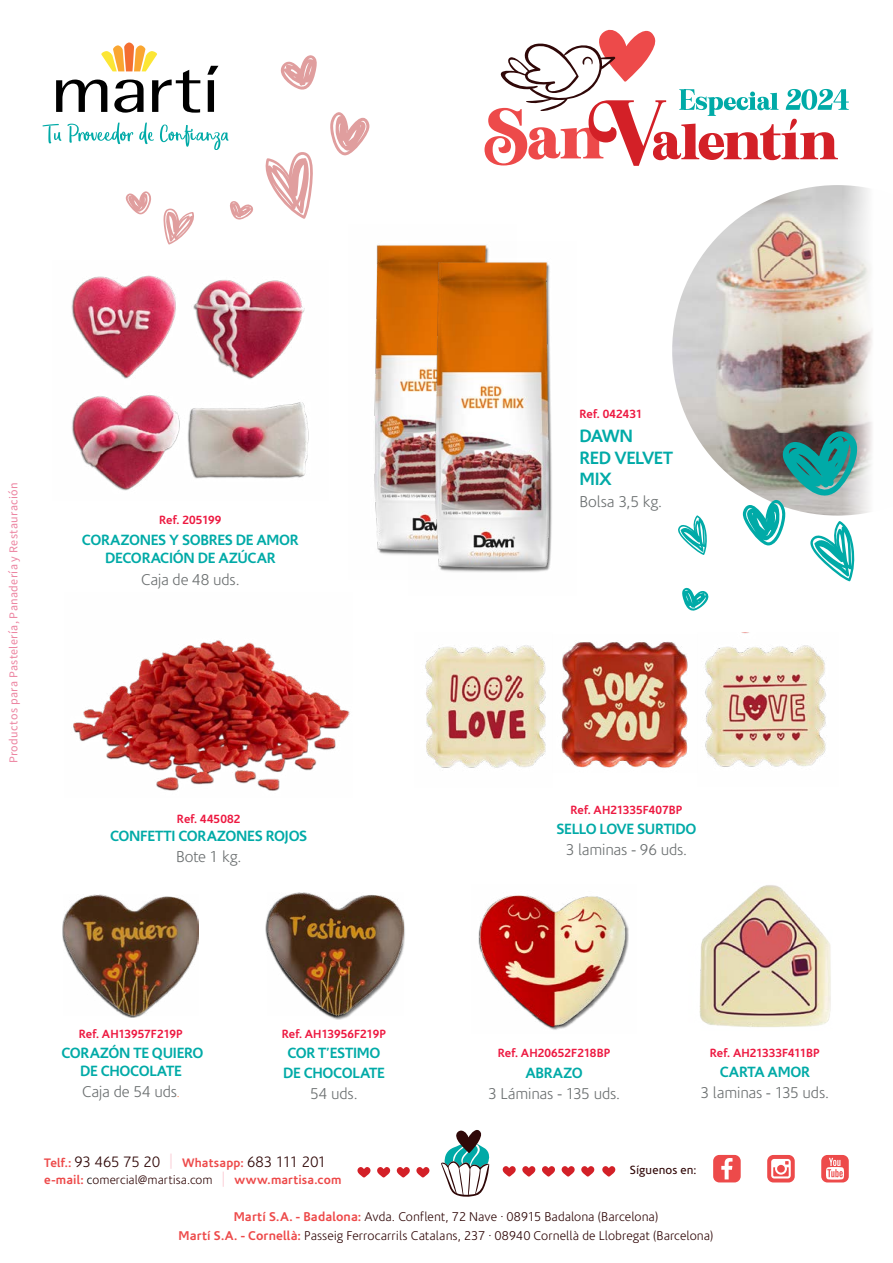
<style>
.page{position:relative;width:893px;height:1263px;background:#fff}
.page>*{position:absolute;margin:0;border:0;box-sizing:border-box;transform-origin:0 0}
.t1{font:700 18px/21.6px "Corisande";letter-spacing:-.025em;color:#00aaa7}
.t2{font:300 15.9px "Corisande";letter-spacing:-.015em;color:#6d7172}
.t3{font:300 15.15px "Corisande";letter-spacing:-.015em;color:#300808}
.t4{font:700 15px/18px "Corisande";letter-spacing:-.02em;color:#00aaa7;text-align:center}
.t5{font:300 12.9px/19.4px "Corisande";color:#300808;text-align:center}
.t6{font:700 12.45px "Corisande";letter-spacing:.01em;color:#ed4a4a}
.t7{font:700 12px "Corisande";letter-spacing:.005em;color:#ed1941}
.t8{font:12px "Source Sans Pro";letter-spacing:.03em;color:#ec83a0}
.t9{font:12px "Corisande";letter-spacing:.01em;color:#300808}
.s1{font-size:11.55px;color:#f36e31}
.s2{font-weight:700;font-size:12.45px;color:#ed4a4a}
.s3{color:#fbd0d8}
.s4{font-weight:300;color:#000}
.s5{font-weight:300;color:#300808}
.s6{font-weight:300;font-size:15.15px;color:#fbd0d8}
.s7{font-weight:700;color:#ed4a4a}
</style>
<div class="page">
<svg style="left:713px;top:1155px;width:28px;height:27px"></svg>
<svg style="left:821px;top:1155px;width:28px;height:27px"></svg>
<svg style="left:767px;top:1155px;width:28px;height:27px"></svg>
<svg style="left:441px;top:1130px;width:49px;height:67px"></svg>
<svg style="left:475px;top:1168px;width:6px;height:27px"></svg>
<svg style="left:377px;top:1167px;width:13px;height:10px"></svg>
<svg style="left:416px;top:1167px;width:13px;height:10px"></svg>
<svg style="left:397px;top:1167px;width:13px;height:10px"></svg>
<svg style="left:357px;top:1167px;width:14px;height:10px"></svg>
<svg style="left:522px;top:1166px;width:13px;height:10px"></svg>
<svg style="left:562px;top:1166px;width:13px;height:10px"></svg>
<svg style="left:602px;top:1166px;width:13px;height:10px"></svg>
<svg style="left:503px;top:1166px;width:13px;height:10px"></svg>
<svg style="left:542px;top:1166px;width:13px;height:10px"></svg>
<svg style="left:581px;top:1166px;width:13px;height:10px"></svg>
<svg style="left:43px;top:123px;width:186px;height:27px"></svg>
<svg style="left:56px;top:43px;width:162px;height:70px"></svg>
<svg style="left:484px;top:29px;width:365px;height:137px"></svg>
<div style="left:62px;top:896px;width:137px;height:122px;background:#000;opacity:.75"></div>
<img style="left:64px;top:895px;width:134px;height:120px">
<div style="left:267px;top:894px;width:139px;height:125px;background:#000;opacity:.5"></div>
<img style="left:267px;top:893px;width:136px;height:123px">
<img style="left:478px;top:895px;width:151px;height:135px">
<img style="left:699px;top:885px;width:132px;height:142px">
<img style="left:73px;top:640px;width:277px;height:151px">
<img style="left:425px;top:645px;width:121px;height:123px">
<img style="left:561px;top:642px;width:127px;height:126px">
<img style="left:705px;top:632px;width:121px;height:135px">
<img style="left:672px;top:185px;width:200px;height:330px">
<svg style="left:265px;top:152px;width:48px;height:67px"></svg>
<svg style="left:280px;top:55px;width:37px;height:35px"></svg>
<svg style="left:330px;top:112px;width:39px;height:44px"></svg>
<svg style="left:163px;top:209px;width:31px;height:35px"></svg>
<svg style="left:230px;top:201px;width:23px;height:19px"></svg>
<svg style="left:126px;top:191px;width:25px;height:23px"></svg>
<img style="left:71px;top:275px;width:238px;height:216px">
<img style="left:374px;top:245px;width:35px;height:310px">
<img style="left:409px;top:245px;width:143px;height:327px">
<svg style="left:682px;top:587px;width:27px;height:24px"></svg>
<svg style="left:743px;top:430px;width:125px;height:151px"></svg>
<svg style="left:678px;top:515px;width:29px;height:40px"></svg>
<p class="t8" style="left:6px;top:763px;width:282px;rotate:-90deg">Productos para Pastelería, Panadería y Restauración</p>
<p class="t7" style="left:159px;top:513px;width:64px">Ref. 205199</p>
<p class="t4" style="left:82px;top:531px;width:218px">CORAZONES Y SOBRES DE AMOR<br>DECORACIÓN DE AZÚCAR</p>
<p class="t2" style="left:141px;top:571px;width:100px">Caja de 48 uds.</p>
<p class="t7" style="left:177px;top:812px;width:65px">Ref. 445082</p>
<p class="t4" style="left:110px;top:827px;width:199px">CONFETTI CORAZONES ROJOS</p>
<p class="t2" style="left:176px;top:849px;width:67px">Bote 1 kg.</p>
<p class="t7" style="left:580px;top:407px;width:64px">Ref. 042431</p>
<h1 class="t1" style="left:580px;top:425px;width:95px">DAWN<br>RED VELVET<br>MIX</h1>
<p class="t2" style="left:580px;top:493px;width:84px">Bolsa 3,5 kg.</p>
<p class="t7" style="left:570px;top:803px;width:113px">Ref. AH21335F407BP</p>
<p class="t4" style="left:556px;top:820px;width:142px">SELLO LOVE SURTIDO</p>
<p class="t2" style="left:566px;top:842px;width:123px">3 laminas - 96 uds.</p>
<p class="t7" style="left:79px;top:1027px;width:106px">Ref. AH13957F219P</p>
<p class="t4" style="left:61px;top:1044px;width:144px">CORAZÓN TE QUIERO<br>DE CHOCOLATE</p>
<p class="t2" style="left:82px;top:1083px;width:99px">Caja de 54 uds<span class="s1">.</span></p>
<p class="t7" style="left:282px;top:1027px;width:106px">Ref. AH13956F219P</p>
<p class="t4" style="left:283px;top:1043px;width:103px;line-height:20.2px;text-align:left">COR T’ESTIMO<br>DE CHOCOLATE</p>
<p class="t2" style="left:310px;top:1085px;width:49px">54 uds.</p>
<p class="t3" style="left:44px;top:1154px;width:283px"><span class="s2">Telf.:</span> 93 465 75 20 <span class="s3">|</span> <span class="s2">Whatsapp:</span> 683 111 201</p>
<p class="t6" style="left:44px;top:1172px;width:299px">e-mail: <span class="s4">c</span><span class="s5">omercial@martisa.com</span> <span class="s6">|</span> www.martisa.com</p>
<p class="t7" style="left:498px;top:1046px;width:114px">Ref. AH20652F218BP</p>
<p class="t4" style="left:525px;top:1064px;width:59px">ABRAZO</p>
<p class="t2" style="left:488px;top:1085px;width:133px">3 Láminas - 135 uds.</p>
<p class="t7" style="left:710px;top:1046px;width:111px">Ref. AH21333F411BP</p>
<p class="t4" style="left:720px;top:1063px;width:92px">CARTA AMOR</p>
<p class="t2" style="left:701px;top:1085px;width:130px">3 laminas - 135 uds.</p>
<p class="t9" style="left:630px;top:1163px;width:68px">Síguenos en:</p>
<p class="t5" style="left:179px;top:1207px;width:536px"><span class="s7">Martí S.A. - Badalona:</span> Avda. Conflent, 72 Nave · 08915 Badalona (Barcelona)<br><span class="s7">Martí S.A. - Cornellà:</span> Passeig Ferrocarrils Catalans, 237 · 08940 Cornellà de Llobregat (Barcelona)</p>
</div>
